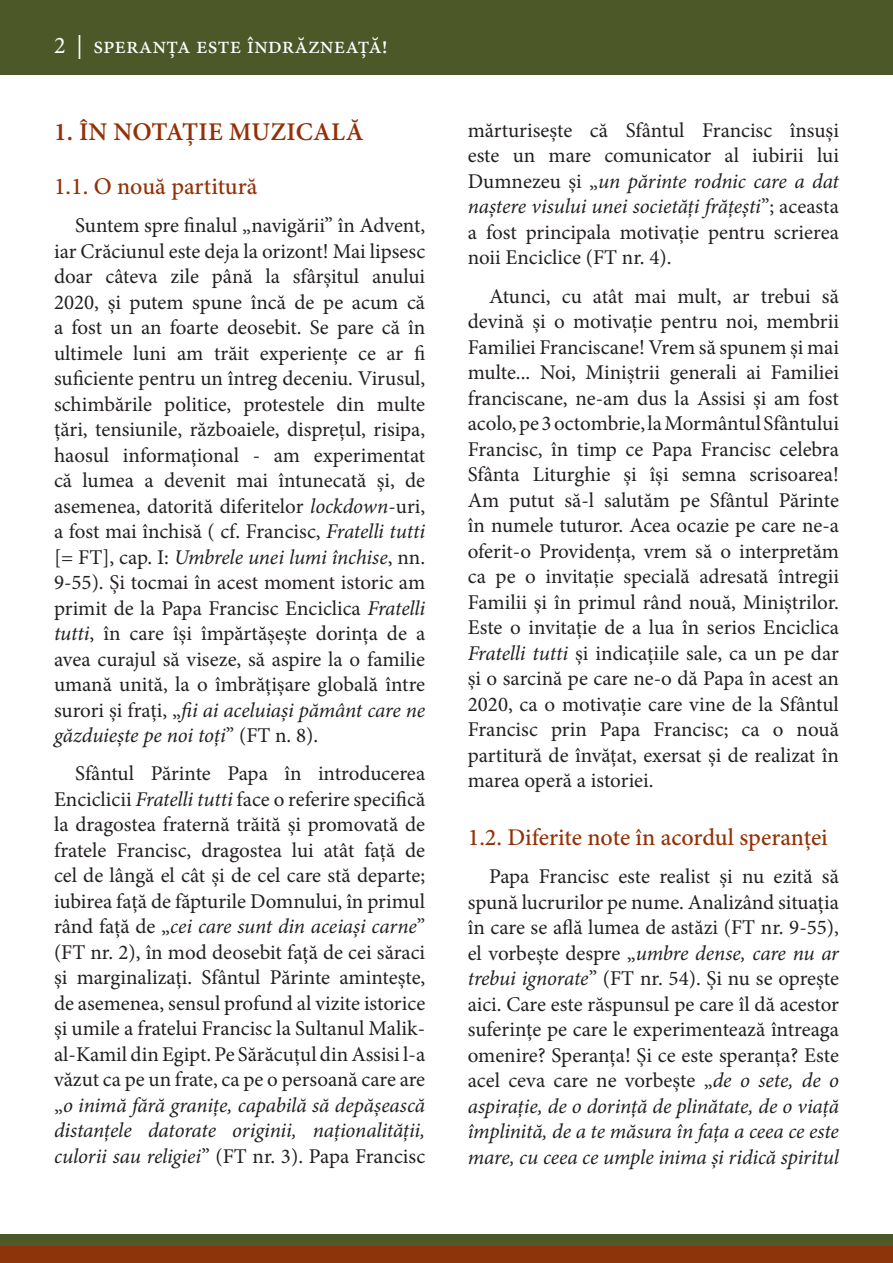
<style>
.page{position:relative;width:893px;height:1263px;background:#fff}
.page>*{position:absolute;margin:0;border:0;box-sizing:border-box;transform-origin:0 0}
.Natale2020_Subheader{font:600 25.5px "Minion Pro";letter-spacing:.01em;color:#943006}
.Natale2020_Subheader-2{font:500 24px "Minion Pro";color:#943006}
.t1{font:24px "Minion Pro";color:#fff}
.Natale2020_Paragraph{font:21px/25.5px "Minion Pro";letter-spacing:-.01em;color:#231f20;text-align:justify}
.s1{font-style:italic}
</style>
<div class="page">
<div style="left:0;top:0;width:893px;height:74px;background:#4c5828"></div>
<div style="left:0;top:1235px;width:893px;height:28px;background:#4c5828"></div>
<div style="left:0;top:1246px;width:893px;height:17px;background:#8d340a"></div>
<p class="t1" style="left:54px;top:29px;width:335px">2 | speranța este îndrăzneață!</p>
<p class="Natale2020_Subheader" style="left:54px;top:114px;width:311px">1. ÎN NOTAȚIE MUZICALĂ</p>
<p class="Natale2020_Subheader-2" style="left:54px;top:170px;width:205px">1.1. O nouă partitură</p>
<p class="Natale2020_Paragraph" style="left:54px;top:213px;width:373px;text-indent:21px">Suntem spre finalul „navigării” în Advent, iar Crăciunul este deja la orizont! Mai lipsesc doar câteva zile până la sfârșitul anului 2020, și putem spune încă de pe acum că a fost un an foarte deosebit. Se pare că în ultimele luni am trăit experiențe ce ar fi suficiente pentru un întreg deceniu. Virusul, schimbările politice, protestele din multe țări, tensiunile, războaiele, disprețul, risipa, haosul informațional - am experimentat că lumea a devenit mai întunecată și, de asemenea, datorită diferitelor <span class="s1">lockdown</span>-uri, a fost mai închisă ( cf. Francisc, <span class="s1">Fratelli tutti </span>[= FT], cap. I: <span class="s1">Umbrele unei lumi închise</span>, nn.<br>9-55). Și tocmai în acest moment istoric am primit de la Papa Francisc Enciclica <span class="s1">Fratelli tutti</span>, în care își împărtășește dorința de a avea curajul să viseze, să aspire la o familie umană unită, la o îmbrățișare globală între surori și frați, „<span class="s1">fii ai aceluiași pământ care ne găzduiește pe noi toți</span>” (FT n. 8).</p>
<p class="Natale2020_Paragraph" style="left:54px;top:761px;width:373px;text-indent:21px">Sfântul Părinte Papa în introducerea Enciclicii <span class="s1">Fratelli tutti</span> face o referire specifică la dragostea fraternă trăită și promovată de fratele Francisc, dragostea lui atât față de cel de lângă el cât și de cel care stă departe; iubirea față de făpturile Domnului, în primul rând față de „<span class="s1">cei care sunt din aceiași carne</span>” (FT nr. 2), în mod deosebit față de cei săraci și marginalizați. Sfântul Părinte amintește, de asemenea, sensul profund al vizite istorice și umile a fratelui Francisc la Sultanul Malik&shy;al-Kamil din Egipt. Pe Sărăcuțul din Assisi l-a văzut ca pe un frate, ca pe o persoană care are „<span class="s1">o inimă fără granițe, capabilă să depășească distanțele datorate originii, naționalității, culorii sau religiei</span>” (FT nr. 3). Papa Francisc</p>
<p class="Natale2020_Paragraph" style="left:468px;top:117px;width:373px">mărturisește că Sfântul Francisc însuși este un mare comunicator al iubirii lui Dumnezeu și „<span class="s1">un părinte rodnic care a dat naștere visului unei societăți frățești</span>”; aceasta a fost principala motivație pentru scrierea noii Enciclice (FT nr. 4).</p>
<p class="Natale2020_Paragraph" style="left:468px;top:283px;width:373px;text-indent:21px">Atunci, cu atât mai mult, ar trebui să devină și o motivație pentru noi, membrii Familiei Franciscane! Vrem să spunem și mai multe... Noi, Miniștrii generali ai Familiei franciscane, ne-am dus la Assisi și am fost acolo, pe 3 octombrie, la Mormântul Sfântului Francisc, în timp ce Papa Francisc celebra Sfânta Liturghie și își semna scrisoarea!<br>Am putut să-l salutăm pe Sfântul Părinte în numele tuturor. Acea ocazie pe care ne-a oferit-o Providența, vrem să o interpretăm ca pe o invitație specială adresată întregii Familii și în primul rând nouă, Miniștrilor.<br>Este o invitație de a lua în serios Enciclica <span class="s1">Fratelli tutti</span> și indicațiile sale, ca un pe dar și o sarcină pe care ne-o dă Papa în acest an 2020, ca o motivație care vine de la Sfântul Francisc prin Papa Francisc; ca o nouă partitură de învățat, exersat și de realizat în marea operă a istoriei.</p>
<p class="Natale2020_Subheader-2" style="left:468px;top:821px;width:362px">1.2. Diferite note în acordul speranței</p>
<p class="Natale2020_Paragraph" style="left:468px;top:864px;width:373px;text-indent:21px">Papa Francisc este realist și nu ezită să spună lucrurilor pe nume. Analizând situația în care se află lumea de astăzi (FT nr. 9-55), el vorbește despre „<span class="s1">umbre dense, care nu ar trebui ignorate</span>” (FT nr. 54). Și nu se oprește aici. Care este răspunsul pe care îl dă acestor suferințe pe care le experimentează întreaga omenire? Speranța! Și ce este speranța? Este acel ceva care ne vorbește „<span class="s1">de o sete, de o aspirație, de o dorință de plinătate, de o viață împlinită, de a te măsura în fața a ceea ce este mare, cu ceea ce umple inima și ridică spiritul</span></p>
</div>
